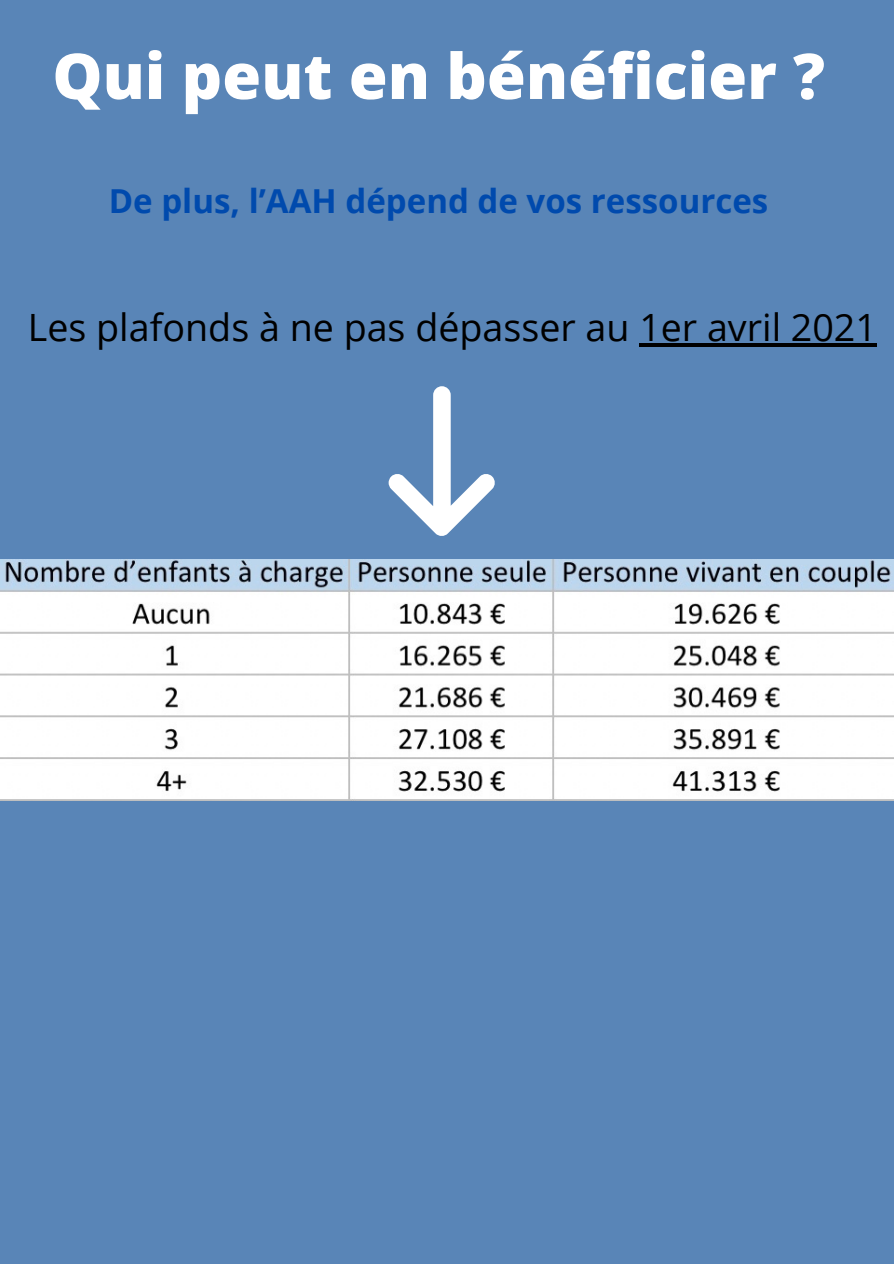
<style>
.page{position:relative;width:894px;height:1264px;background:#fff}
.page>*{position:absolute;margin:0;border:0;box-sizing:border-box;transform-origin:0 0}
.t1{font:800 63px "Open Sans";color:#fff}
.t2{font:37.65px "Open Sans";color:#000}
.t3{font:700 33px "Open Sans";color:#004aad}
</style>
<div class="page">
<div style="left:0;top:0;width:893px;height:1263px;background:#5985b7"></div>
<svg style="left:388px;top:386px;width:107px;height:150px"></svg>
<img style="left:0;top:560px;width:893px;height:240px">
<hr style="left:639px;top:343px;width:237px;height:4px;background:#000">
<p class="t1" style="left:52px;top:32px;width:773px">Qui peut en bénéficier ?</p>
<p class="t3" style="left:109px;top:178px;width:661px">De plus, l’AAH dépend de vos ressources</p>
<p class="t2" style="left:28px;top:301px;width:850px">Les plafonds à ne pas dépasser au 1er avril 2021</p>
</div>
